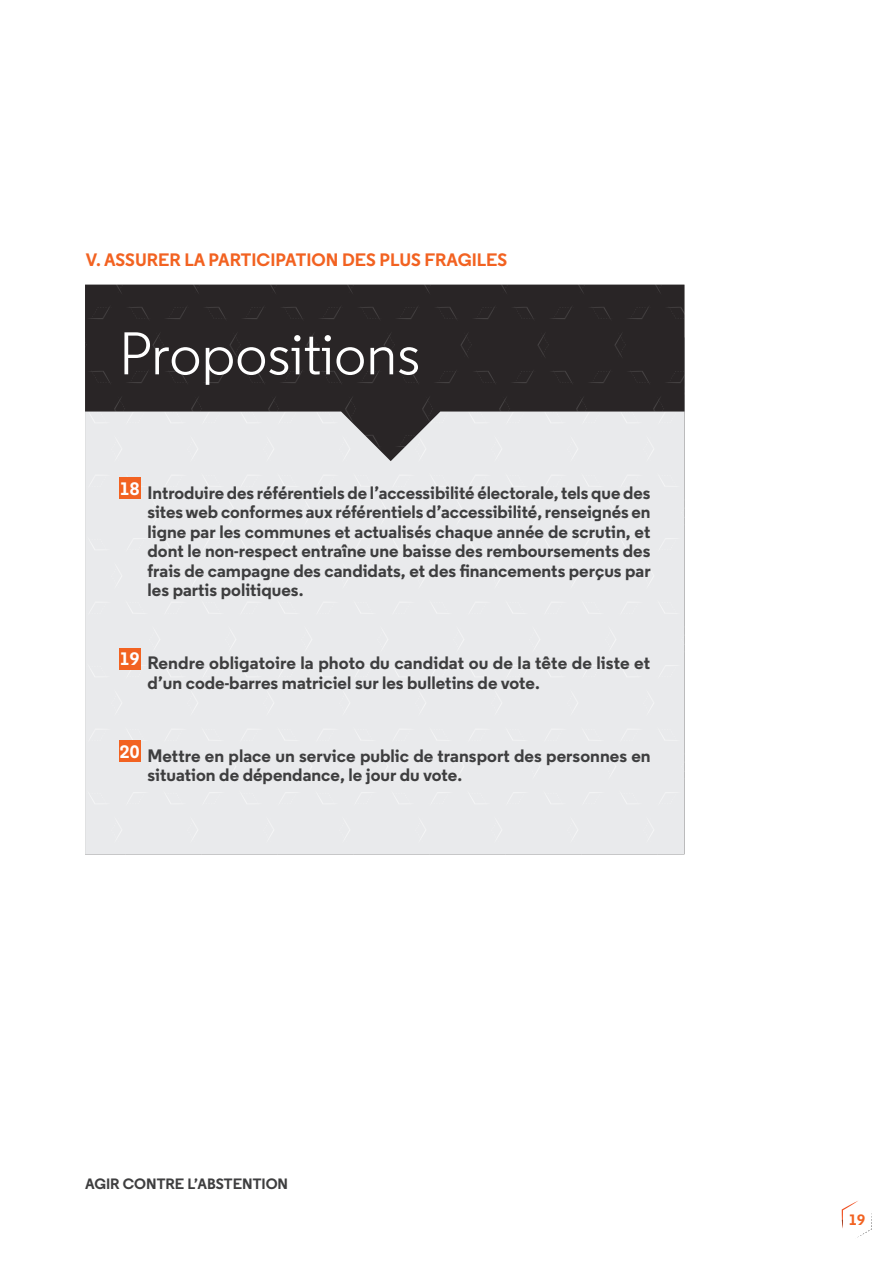
<style>
.page{position:relative;width:893px;height:1263px;background:#fff}
.page>*{position:absolute;margin:0;border:0;box-sizing:border-box;transform-origin:0 0}
.t1{font:60px "Regular";color:#fff}
.t2{font:700 18px/19.5px "Regular";color:#3e3e3f}
.t3{font:700 18px "Regular";color:#f26221}
.t4{font:700 15px "Regular";color:#3e3e3f}
.t5{font:700 15px "Regular";color:#f26221}
</style>
<div class="page">
<svg style="left:842px;top:1201px;width:30px;height:37px"></svg>
<div style="left:85px;top:338px;width:599px;height:516px;background:#e9eaec"></div>
<svg style="left:85px;top:285px;width:599px;height:176px;fill:#292526"></svg>
<div style="left:119px;top:477px;width:21px;height:22px;background:#f26221"></div>
<div style="left:119px;top:648px;width:21px;height:21px;background:#f26221"></div>
<div style="left:119px;top:740px;width:21px;height:22px;background:#f26221"></div>
<p class="t3" style="left:86px;top:248px;width:423px">V. ASSURER LA PARTICIPATION DES PLUS FRAGILES</p>
<h1 class="t1" style="left:119px;top:316px;width:303px">Propositions</h1>
<p class="t2" style="left:148px;top:482px;width:505px;text-align:justify;text-indent:-28px"><sup>18</sup> Introduire des référentiels de l’accessibilité électorale, tels que des sites web conformes aux référentiels d’accessibilité, renseignés en ligne par les communes et actualisés chaque année de scrutin, et dont le non-respect entraîne une baisse des remboursements des frais de campagne des candidats, et des financements perçus par les partis politiques.</p>
<p class="t2" style="left:148px;top:653px;width:504px;text-indent:-28px"><sup>19</sup> Rendre obligatoire la photo du candidat ou de la tête de liste et d’un code-barres matriciel sur les bulletins de vote.</p>
<p class="t2" style="left:148px;top:745px;width:505px;text-indent:-28px"><sup>20</sup> Mettre en place un service public de transport des personnes en situation de dépendance, le jour du vote.</p>
<p class="t4" style="left:85px;top:1174px;width:205px">AGIR CONTRE L’ABSTENTION</p>
<p class="t5" style="left:849px;top:1210px;width:18px">19</p>
</div>
